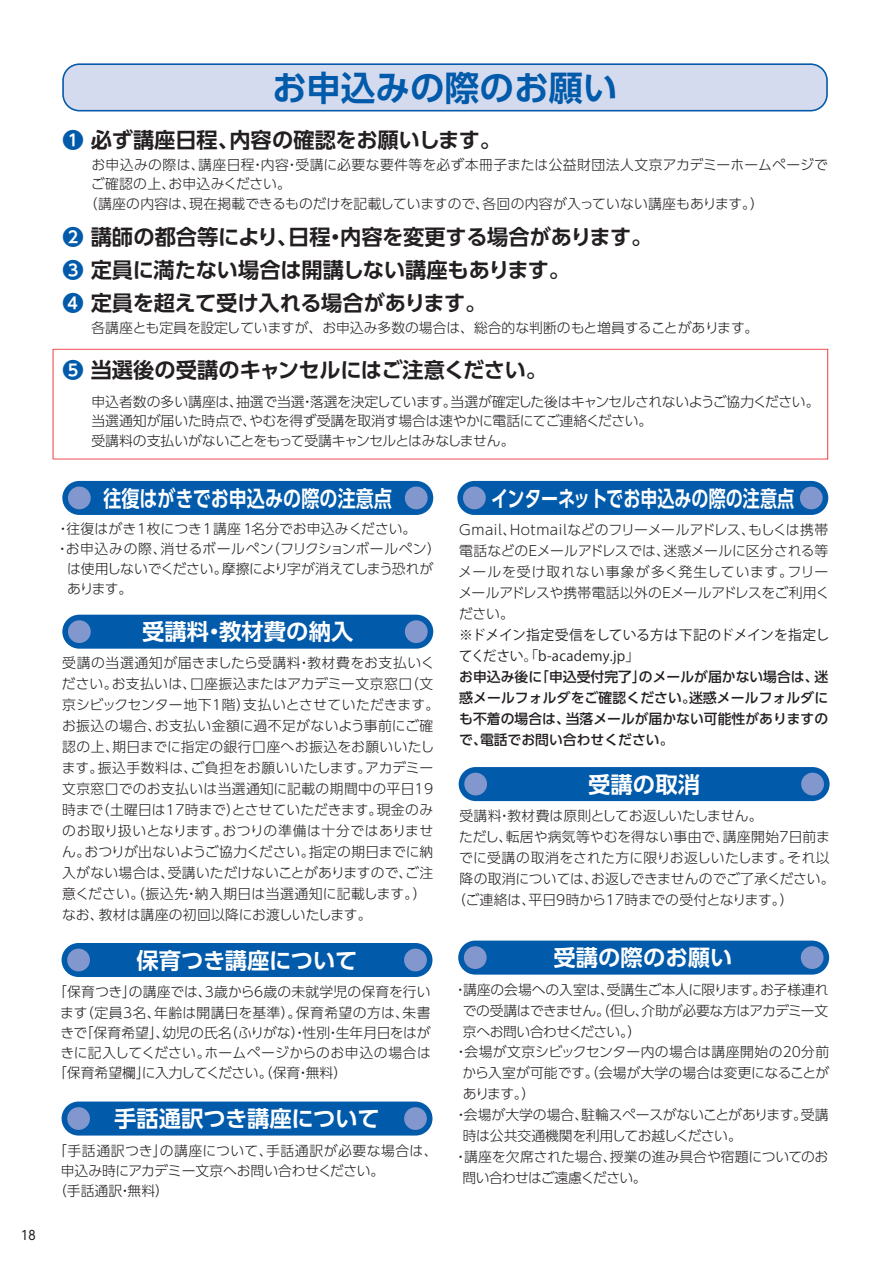
<style>
.page{position:relative;width:893px;height:1263px;background:#fff}
.page>*{position:absolute;margin:0;border:0;box-sizing:border-box;transform-origin:0 0}
.t1{font:700 34.5px "UD Shin Go Pro De";color:#015aaa}
.t2{font:700 22.35px "UD Shin Go Pro De";color:#fff}
.t3{font:700 22.35px "UD Shin Go Pro De";color:#fff;scale:.76 1}
.t4{font:700 22.35px "UD Shin Go Pro De";color:#fff;scale:.81 1}
.t5{font:700 21.3px/33px "UD Shin Go Pro De";letter-spacing:-.01em;color:#231f20}
.t6{font:300 13.8px/21px "UD Shin Go Pro";color:#231f20}
.t7{font:300 13.8px/21px "UD Shin Go Pro";letter-spacing:.02em;color:#231f20}
.t8{font:300 13.8px/19.5px "UD Shin Go Pro";letter-spacing:-.02em;color:#231f20}
.t9{font:300 13.8px "UD Shin Go Pro";letter-spacing:.03em;color:#231f20}
.t10{font:300 13.8px "UD Shin Go Pro";letter-spacing:.045em;color:#231f20}
.t11{font:300 13.8px "UD Shin Go Pro";letter-spacing:.035em;color:#231f20}
.t12{font:300 13.8px "UD Shin Go Pro";letter-spacing:.025em;color:#231f20}
.t13{font:300 13.8px "UD Shin Go Pro";letter-spacing:-.03em;color:#231f20}
.t14{font:300 13.8px "UD Shin Go Pro";letter-spacing:.04em;color:#231f20}
.t15{font:300 13.8px "UD Shin Go Pro";letter-spacing:-.025em;color:#231f20}
.t16{font:300 13.8px "UD Shin Go Pro";letter-spacing:-.05em;color:#231f20}
.t17{font:12.75px "UD Shin Go C Osez Pr 6";color:#231f20}
.s1{color:#015aaa}
.s2{font-family:"Koz Go Pr 6 N";font-weight:400}
.s3{font-weight:500}
</style>
<div class="page">
<div style="left:459px;top:767px;width:371px;height:34px;background:#015aaa;border-radius:17px"></div>
<div style="left:464px;top:773px;width:23px;height:22px;background:#8197cd;border-radius:50%"></div>
<div style="left:801px;top:773px;width:23px;height:22px;background:#8197cd;border-radius:50%"></div>
<div style="left:62px;top:481px;width:371px;height:34px;background:#015aaa;border-radius:17px"></div>
<div style="left:68px;top:486px;width:23px;height:23px;background:#8197cd;border-radius:50%"></div>
<div style="left:405px;top:486px;width:23px;height:23px;background:#8197cd;border-radius:50%"></div>
<div style="left:458px;top:940px;width:371px;height:34px;background:#015aaa;border-radius:17px"></div>
<div style="left:464px;top:946px;width:23px;height:23px;background:#8197cd;border-radius:50%"></div>
<div style="left:801px;top:946px;width:22px;height:23px;background:#8197cd;border-radius:50%"></div>
<div style="left:457px;top:481px;width:371px;height:34px;background:#015aaa;border-radius:17px"></div>
<div style="left:463px;top:486px;width:23px;height:23px;background:#8197cd;border-radius:50%"></div>
<div style="left:800px;top:486px;width:23px;height:23px;background:#8197cd;border-radius:50%"></div>
<svg style="left:62px;top:63px;width:766px;height:48px;background:#c9d3ea"></svg>
<svg style="left:53px;top:349px;width:775px;height:110px"></svg>
<div style="left:62px;top:1101px;width:370px;height:34px;background:#015aaa;border-radius:17px"></div>
<div style="left:67px;top:1107px;width:23px;height:23px;background:#8197cd;border-radius:50%"></div>
<div style="left:404px;top:1107px;width:23px;height:23px;background:#8197cd;border-radius:50%"></div>
<div style="left:62px;top:615px;width:371px;height:34px;background:#015aaa;border-radius:17px"></div>
<div style="left:68px;top:620px;width:23px;height:23px;background:#8197cd;border-radius:50%"></div>
<div style="left:405px;top:620px;width:23px;height:23px;background:#8197cd;border-radius:50%"></div>
<div style="left:62px;top:943px;width:370px;height:34px;background:#015aaa;border-radius:17px"></div>
<div style="left:67px;top:949px;width:23px;height:22px;background:#8197cd;border-radius:50%"></div>
<div style="left:404px;top:949px;width:23px;height:22px;background:#8197cd;border-radius:50%"></div>
<p class="t17" style="left:21px;top:1225px;width:16px">18</p>
<p class="t1" style="left:272px;top:60px;width:347px">お申込みの際のお願い</p>
<p class="t5" style="left:62px;top:123px;width:440px"><span class="s1">❶</span> 必ず講座日程、内容の確認をお願いします。</p>
<p class="t9" style="left:91px;top:153px;width:738px">お申込みの際は、講座日程・内容・受講に必要な要件等を必ず本冊子または公益財団法人文京アカデミーホームページで</p>
<p class="t7" style="left:91px;top:173px;width:202px">ご確認の上、お申込みください。</p>
<p class="t6" style="left:84px;top:193px;width:681px">（講座の内容は、現在掲載できるものだけを記載していますので、各回の内容が入っていない講座もあります。）</p>
<p class="t5" style="left:62px;top:220px;width:591px"><span class="s1">❷</span> 講師の都合等により、日程・内容を変更する場合があります。<br><span class="s1">❸</span> 定員に満たない場合は開講しない講座もあります。</p>
<p class="t6" style="left:91px;top:316px;width:668px">各講座とも定員を設定していますが、お申込み多数の場合は、総合的な判断のもと増員することがあります。</p>
<p class="t5" style="left:62px;top:286px;width:425px"><span class="s1">❹</span> 定員を超えて受け入れる場合があります。</p>
<p class="t5" style="left:62px;top:353px;width:486px"><span class="s1">❺</span> 当選後の受講のキャンセルにはご注意ください。</p>
<p class="t8" style="left:91px;top:391px;width:729px">申込者数の多い講座は、抽選で当選・落選を決定しています。当選が確定した後はキャンセルされないようご協力ください。当選通知が届いた時点で、やむを得ず受講を取消す場合は速やかに電話にてご連絡ください。<br>受講料の支払いがないことをもって受講キャンセルとはみなしません。</p>
<p class="t4" style="left:104px;top:480px;width:358px">往復はがきでお申込みの際の注意点</p>
<p class="t3" style="left:491px;top:480px;width:400px">インターネットでお申込みの際の注意点</p>
<p class="t6" style="left:56px;top:518px;width:361px">・往復はがき1枚につき1講座 1名分でお申込みください。</p>
<p class="t10" style="left:56px;top:538px;width:387px">・お申込みの際、消せるボールペン（フリクションボールペン）</p>
<p class="t13" style="left:67px;top:558px;width:368px">は使用しないでください。摩擦により字が消えてしまう恐れが</p>
<p class="t6" style="left:67px;top:578px;width:66px">あります。</p>
<p class="t2" style="left:142px;top:613px;width:213px">受講料・教材費の納入</p>
<p class="t7" style="left:62px;top:652px;width:379px">受講の当選通知が届きましたら受講料・教材費をお支払いください。お支払いは、口座振込またはアカデミー文京窓口（文京シビックセンター地下１階）支払いとさせていただきます。お振込の場合、お支払い金額に過不足がないよう事前にご確認の上、期日までに指定の銀行口座へお振込をお願いいたします。振込手数料は、ご負担をお願いいたします。アカデミー文京窓口でのお支払いは当選通知に記載の期間中の平日19時まで（土曜日は17時まで）とさせていただきます。現金のみのお取り扱いとなります。おつりの準備は十分ではありません。おつりが出ないようご協力ください。指定の期日までに納入がない場合は、受講いただけないことがありますので、ご注意ください。（振込先・納入期日は当選通知に記載します。）なお、教材は講座の初回以降にお渡しいたします。</p>
<p class="t6" style="left:458px;top:518px;width:373px">Gmail、Hotmailなどのフリーメールアドレス、もしくは携帯電話などのEメールアドレスでは、迷惑メールに区分される等メールを受け取れない事象が多く発生しています。フリーメールアドレスや携帯電話以外のEメールアドレスをご利用ください。<br><span class="s2">※ドメイン指定受信をしている方は下記のドメインを指定してください。「b-academy.jp」<br></span><span class="s3">お申込み後に「申込受付完了」のメールが届かない場合は、迷惑メールフォルダをご確認ください。迷惑メールフォルダにも不着の場合は、当落メールが届かない可能性がありますので、電話でお問い合わせください。</span></p>
<p class="t2" style="left:588px;top:766px;width:113px">受講の取消</p>
<p class="t6" style="left:460px;top:804px;width:305px">受講料・教材費は原則としてお返しいたしません。</p>
<p class="t6" style="left:459px;top:825px;width:372px">ただし、転居や病気等やむを得ない事由で、講座開始7日前ま</p>
<p class="t6" style="left:459px;top:846px;width:372px">でに受講の取消をされた方に限りお返しいたします。それ以</p>
<p class="t6" style="left:460px;top:867px;width:377px">降の取消については、お返しできませんのでご了承ください。</p>
<p class="t6" style="left:452px;top:888px;width:343px">（ご連絡は、平日9時から17時までの受付となります。）</p>
<p class="t2" style="left:137px;top:942px;width:223px">保育つき講座について</p>
<p class="t2" style="left:553px;top:939px;width:180px">受講の際のお願い</p>
<p class="t6" style="left:53px;top:981px;width:379px">「保育つき」の講座では、3歳から6歳の未就学児の保育を行い</p>
<p class="t11" style="left:60px;top:1001px;width:372px">ます（定員3名、年齢は開講日を基準）。保育希望の方は、朱書</p>
<p class="t6" style="left:60px;top:1021px;width:372px">きで「保育希望」、幼児の氏名（ふりがな）・性別・生年月日をはが</p>
<p class="t6" style="left:60px;top:1042px;width:372px">きに記入してください。ホームページからのお申込の場合は</p>
<p class="t6" style="left:53px;top:1062px;width:295px">「保育希望欄」に入力してください。（保育・無料）</p>
<p class="t2" style="left:114px;top:1100px;width:267px">手話通訳つき講座について</p>
<p class="t14" style="left:53px;top:1139px;width:386px">「手話通訳つき」の講座について、手話通訳が必要な場合は、</p>
<p class="t6" style="left:61px;top:1160px;width:325px">申込み時にアカデミー文京へお問い合わせください。</p>
<p class="t6" style="left:53px;top:1180px;width:117px">（手話通訳・無料）</p>
<p class="t6" style="left:463px;top:978px;width:367px;text-align:justify;text-indent:-9px">・講座の会場への入室は、受講生ご本人に限ります。お子様連れでの受講はできません。（但し、介助が必要な方はアカデミー文京へお問い合わせください。）</p>
<p class="t12" style="left:454px;top:1041px;width:377px">・会場が文京シビックセンター内の場合は講座開始の２０分前</p>
<p class="t6" style="left:462px;top:1062px;width:368px">から入室が可能です。（会場が大学の場合は変更になることが</p>
<p class="t6" style="left:463px;top:1083px;width:74px">あります。）</p>
<p class="t6" style="left:454px;top:1104px;width:376px">・会場が大学の場合、駐輪スペースがないことがあります。受講</p>
<p class="t15" style="left:463px;top:1125px;width:281px">時は公共交通機関を利用してお越しください。</p>
<p class="t6" style="left:454px;top:1146px;width:376px">・講座を欠席された場合、授業の進み具合や宿題についてのお</p>
<p class="t16" style="left:462px;top:1167px;width:186px">問い合わせはご遠慮ください。</p>
</div>
